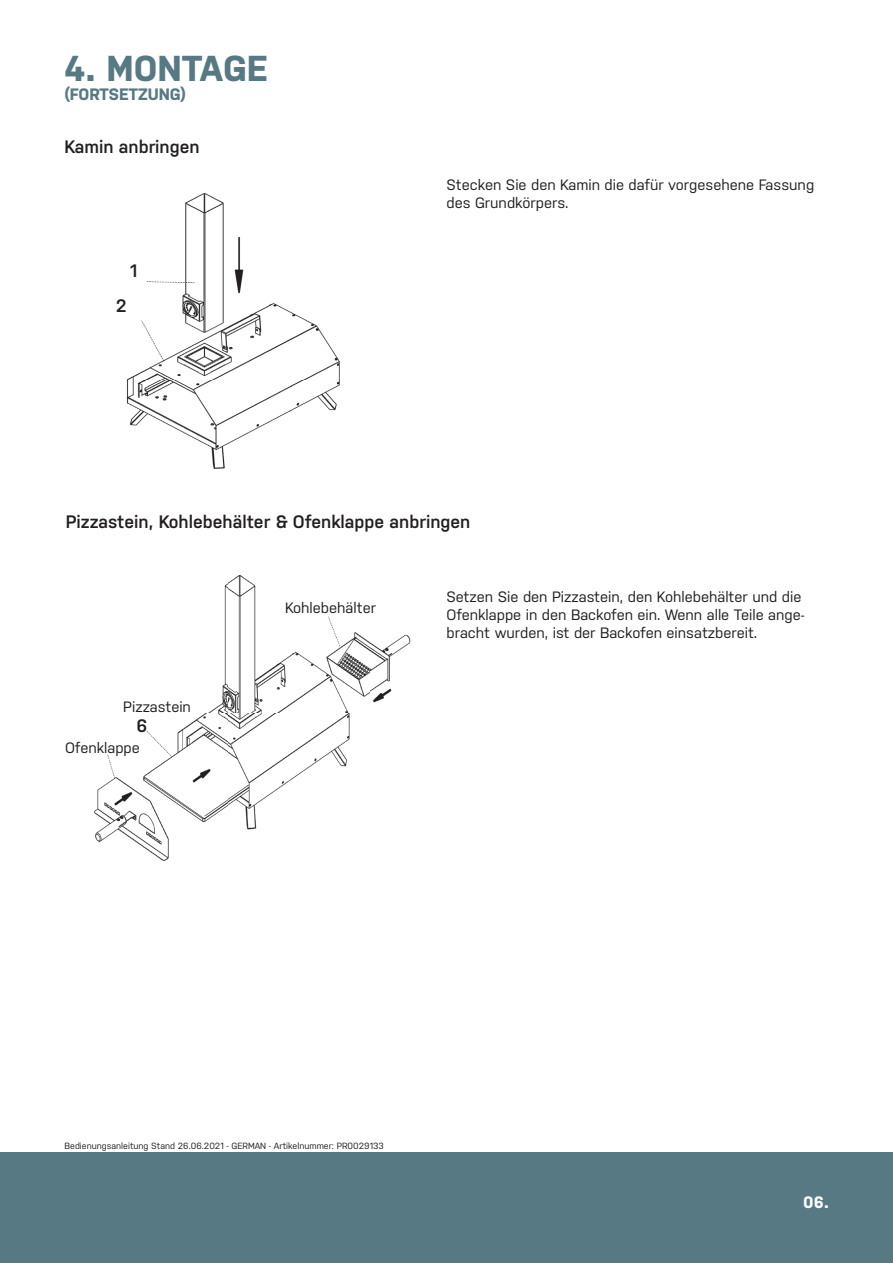
<style>
.page{position:relative;width:893px;height:1263px;background:#fff}
.page>*{position:absolute;margin:0;border:0;box-sizing:border-box;transform-origin:0 0}
.t1{font:700 36px "Nudista";color:#577983}
.t2{font:600 18px "Nudista";color:#231f20}
.t3{font:700 16.5px "Nudista";color:#577983}
.t4{font:700 16.5px "Nudista";color:#fff}
.t5{font:15px/18px "Nudista";color:#231f20}
.t6{font:9px "Nudista";color:#231f20}
</style>
<div class="page">
<div style="left:0;top:1152px;width:893px;height:111px;background:#577983"></div>
<img style="left:94px;top:575px;width:317px;height:286px">
<img style="left:126px;top:193px;width:214px;height:276px">
<h1 class="t1" style="left:65px;top:47px;width:205px">4. MONTAGE</h1>
<p class="t3" style="left:65px;top:85px;width:123px">(FORTSETZUNG)</p>
<p class="t2" style="left:65px;top:136px;width:137px">Kamin anbringen</p>
<p class="t2" style="left:130px;top:260px;width:9px">1</p>
<p class="t2" style="left:116px;top:296px;width:12px">2</p>
<p class="t5" style="left:446px;top:176px;width:369px">Stecken Sie den Kamin die dafür vorgesehene Fassung des Grundkörpers.</p>
<p class="t2" style="left:66px;top:512px;width:406px">Pizzastein, Kohlebehälter &amp; Ofenklappe anbringen</p>
<p class="t5" style="left:123px;top:697px;width:69px">Pizzastein</p>
<p class="t2" style="left:136px;top:715px;width:13px">6</p>
<p class="t5" style="left:65px;top:738px;width:76px">Ofenklappe</p>
<p class="t5" style="left:285px;top:598px;width:92px">Kohlebehälter</p>
<p class="t5" style="left:446px;top:588px;width:360px">Setzen Sie den Pizzastein, den Kohlebehälter und die<br>Ofenklappe in den Backofen ein. Wenn alle Teile ange&shy;bracht wurden, ist der Backofen einsatzbereit.</p>
<p class="t6" style="left:65px;top:1141px;width:321px">Bedienungsanleitung Stand 26.06.2021 - GERMAN - Artikelnummer: PR0029133</p>
<p class="t4" style="left:803px;top:1193px;width:27px">06.</p>
</div>
